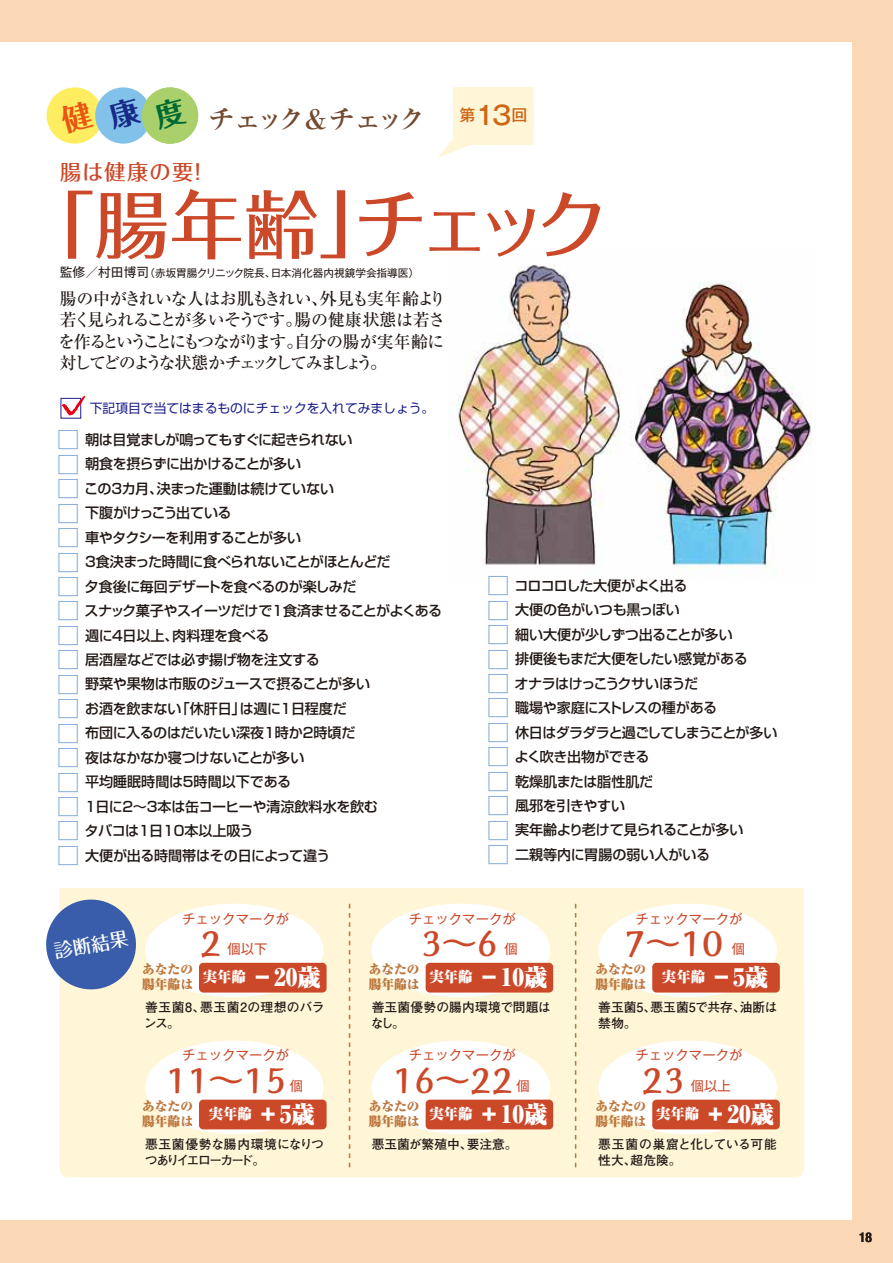
<style>
.page{position:relative;width:893px;height:1263px;background:#fbd8b5}
.page>*{position:absolute;margin:0;border:0;box-sizing:border-box;transform-origin:0 0}
.t1{font:500 74.4px "Folk Pro";letter-spacing:-.145em;color:#cb4829}
.t2{font:700 34.5px "Moaria Std";color:#cb4829}
.t3{font:700 27px "Ryumin Pro";letter-spacing:-.175em;color:#734b30}
.t4{font:900 23.4px "Ryumin Pr 5";color:#fff}
.t5{font:700 22.2px/24.5px "Gothic MB101 Pr 5";color:#6c9bd2;text-align:justify}
.t6{font:500 21.3px "Folk Pro";letter-spacing:.06em;color:#cb4829}
.t7{font:500 18.75px "Folk Pro";color:#fff}
.t8{font:500 16.95px/21.3px "Ryumin Pr 5";letter-spacing:-.105em;color:#221815}
.t9{font:900 14.4px "Ryumin Pr 5";color:#fff}
.t10{font:500 14.1px/24.5px "Shin Go Pro";letter-spacing:-.025em;color:#221815}
.t11{font:700 condensed 13.5px "Helvetica Neue";color:#221815}
.t12{font:13.35px "Gothic MB101 Pr 5";color:#cb4829}
.t13{font:700 12.75px/15.9px "Futo Go B101 Pro";color:#221815}
.t14{font:900 12.75px/14.9px "Ryumin Pr 5";color:#bd7840}
.t15{font:12.75px "Shin Go Pro";color:#1d2088}
.t16{font:700 12.75px/15.9px "Futo Go B101 Pro";letter-spacing:-.08em;color:#221815}
.t17{font:700 12.75px/15.9px "Futo Go B101 Pro";letter-spacing:.045em;color:#221815}
.t18{font:700 12.75px/15.9px "Futo Go B101 Pro";letter-spacing:.02em;color:#221815}
.t19{font:10.65px "Gothic MB101 Pro";color:#221815}
.s1{font-family:"Gothic MB101 Pro";font-weight:500;font-size:25.5px;color:#cd6715}
.s2{font-size:12.75px}
.s3{font-size:14.4px}
.s4{font-size:23.4px}
</style>
<div class="page">
<div style="left:0;top:42px;width:851px;height:1178px;background:#fff"></div>
<div style="left:47px;top:87px;width:56px;height:57px;background:#ffed61;border-radius:50%"></div>
<div style="left:95px;top:87px;width:56px;height:57px;background:#82c1ea;border-radius:50%"></div>
<div style="left:453px;top:87px;width:81px;height:58px;background:#fff5d7"></div>
<svg style="left:438px;top:139px;width:32px;height:19px"></svg>
<div style="left:142px;top:88px;width:56px;height:56px;background:#a9d06b;border-radius:50%"></div>
<div style="left:59px;top:888px;width:745px;height:289px;background:#fff5d7"></div>
<svg style="left:46px;top:896px;width:94px;height:97px;background:#758cbb"></svg>
<img style="left:457px;top:264px;width:354px;height:311px">
<div style="left:145px;top:1040px;width:179px;height:94px;background:#fff;border-radius:50%"></div>
<div style="left:199px;top:1100px;width:128px;height:29px;background:#cb4829;border-radius:4px"></div>
<div style="left:372px;top:1040px;width:178px;height:94px;background:#fff;border-radius:50%"></div>
<div style="left:426px;top:1100px;width:127px;height:29px;background:#cb4829;border-radius:4px"></div>
<div style="left:598px;top:904px;width:179px;height:93px;background:#fff;border-radius:50%"></div>
<div style="left:652px;top:963px;width:128px;height:29px;background:#cb4829;border-radius:4px"></div>
<div style="left:372px;top:904px;width:178px;height:93px;background:#fff;border-radius:50%"></div>
<div style="left:426px;top:963px;width:127px;height:29px;background:#cb4829;border-radius:4px"></div>
<div style="left:145px;top:904px;width:179px;height:93px;background:#fff;border-radius:50%"></div>
<div style="left:199px;top:963px;width:128px;height:29px;background:#cb4829;border-radius:4px"></div>
<div style="left:598px;top:1040px;width:179px;height:94px;background:#fff;border-radius:50%"></div>
<div style="left:652px;top:1100px;width:128px;height:29px;background:#cb4829;border-radius:4px"></div>
<svg style="left:61px;top:398px;width:20px;height:20px"></svg>
<svg style="left:62px;top:396px;width:23px;height:20px"></svg>
<svg style="left:349px;top:904px;width:1px;height:263px"></svg>
<svg style="left:575px;top:904px;width:1px;height:263px"></svg>
<svg style="left:95px;top:96px;width:55px;height:38px"></svg>
<p class="t3" style="left:208px;top:97px;width:321px">チェック＆チェック <sup>第</sup><span class="s1">13</span><sup>回</sup></p>
<p class="t6" style="left:60px;top:154px;width:150px">腸は健康の要！</p>
<p class="t1" style="left:21px;top:162px;width:589px">「腸年齢」チェック</p>
<p class="t19" style="left:60px;top:264px;width:361px"><span class="s2">監修／村田博司</span>（赤坂胃腸クリニック院長、日本消化器内視鏡学会指導医）</p>
<p class="t8" style="left:58px;top:287px;width:390px">腸の中がきれいな人はお肌もきれい、外見も実年齢より若く見られることが多いそうです。腸の健康状態は若さを作るということにもつながります。自分の腸が実年齢に対してどのような状態かチェックしてみましょう。</p>
<p class="t15" style="left:90px;top:398px;width:346px">下記項目で当てはまるものにチェックを入れてみましょう。</p>
<p class="t5" style="left:57px;top:426px;width:24px">□ □ □ □ □ □ □ □ □ □ □ □ □ □ □ □ □ □</p>
<p class="t10" style="left:85px;top:426px;width:359px">朝は目覚ましが鳴ってもすぐに起きられない<br>朝食を摂らずに出かけることが多い<br>この3カ月、決まった運動は続けていない<br>下腹がけっこう出ている<br>車やタクシーを利用することが多い<br>3食決まった時間に食べられないことがほとんどだ<br>夕食後に毎回デザートを食べるのが楽しみだ<br>スナック菓子やスイーツだけで1食済ませることがよくある週に4日以上、肉料理を食べる<br>居酒屋などでは必ず揚げ物を注文する<br>野菜や果物は市販のジュースで摂ることが多い<br>お酒を飲まない「休肝日」は週に1日程度だ<br>布団に入るのはだいたい深夜1時か2時頃だ<br>夜はなかなか寝つけないことが多い<br>平均睡眠時間は5時間以下である<br>1日に2～3本は缶コーヒーや清涼飲料水を飲む<br>タバコは1日10本以上吸う<br>大便が出る時間帯はその日によって違う</p>
<p class="t5" style="left:487px;top:572px;width:24px">□ □ □ □ □ □ □ □ □ □ □ □</p>
<p class="t10" style="left:514px;top:572px;width:265px">コロコロした大便がよく出る<br>大便の色がいつも黒っぽい<br>細い大便が少しずつ出ることが多い<br>排便後もまだ大便をしたい感覚がある<br>オナラはけっこうクサいほうだ<br>職場や家庭にストレスの種がある<br>休日はダラダラと過ごしてしまうことが多いよく吹き出物ができる<br>乾燥肌または脂性肌だ<br>風邪を引きやすい<br>実年齢より老けて見られることが多い<br>二親等内に胃腸の弱い人がいる</p>
<p class="t7" style="left:52px;top:935px;width:76px;rotate:-10deg">診断結果</p>
<p class="t12" style="left:182px;top:907px;width:109px">チェックマークが</p>
<p class="t2" style="left:200px;top:919px;width:23px">2</p>
<p class="t12" style="left:227px;top:937px;width:42px">個以下</p>
<p class="t14" style="left:142px;top:961px;width:53px">あなたの腸年齢は</p>
<p class="t4" style="left:203px;top:958px;width:119px"><span class="s3">実年齢</span> －20歳</p>
<p class="t17" style="left:144px;top:997px;width:182px">善玉菌8、悪玉菌2の理想のバランス。</p>
<p class="t12" style="left:182px;top:1044px;width:109px">チェックマークが</p>
<p class="t2" style="left:165px;top:1056px;width:123px">11～15</p>
<p class="t12" style="left:290px;top:1074px;width:15px">個</p>
<p class="t14" style="left:142px;top:1098px;width:53px">あなたの腸年齢は</p>
<p class="t9" style="left:209px;top:1102px;width:108px">実年齢 <span class="s4">＋5歳</span></p>
<p class="t16" style="left:145px;top:1134px;width:181px">悪玉菌優勢な腸内環境になりつつありイエローカード。</p>
<p class="t12" style="left:409px;top:907px;width:109px">チェックマークが</p>
<p class="t2" style="left:420px;top:919px;width:79px">3～6</p>
<p class="t12" style="left:505px;top:937px;width:15px">個</p>
<p class="t14" style="left:369px;top:961px;width:53px">あなたの腸年齢は</p>
<p class="t4" style="left:429px;top:958px;width:119px"><span class="s3">実年齢</span> －10歳</p>
<p class="t18" style="left:371px;top:997px;width:182px">善玉菌優勢の腸内環境で問題はなし。</p>
<p class="t12" style="left:409px;top:1044px;width:109px">チェックマークが</p>
<p class="t2" style="left:392px;top:1056px;width:123px">16～22</p>
<p class="t12" style="left:517px;top:1074px;width:15px">個</p>
<p class="t14" style="left:369px;top:1098px;width:53px">あなたの腸年齢は</p>
<p class="t4" style="left:429px;top:1095px;width:119px"><span class="s3">実年齢</span> ＋10歳</p>
<p class="t13" style="left:372px;top:1134px;width:148px">悪玉菌が繁殖中、要注意。</p>
<p class="t12" style="left:635px;top:907px;width:109px">チェックマークが</p>
<p class="t2" style="left:624px;top:919px;width:101px">7～10</p>
<p class="t12" style="left:732px;top:937px;width:15px">個</p>
<p class="t14" style="left:595px;top:961px;width:53px">あなたの腸年齢は</p>
<p class="t9" style="left:662px;top:965px;width:108px">実年齢 <span class="s4">－5歳</span></p>
<p class="t13" style="left:598px;top:997px;width:181px">善玉菌5、悪玉菌5で共存、油断は禁物。</p>
<p class="t12" style="left:635px;top:1044px;width:109px">チェックマークが</p>
<p class="t2" style="left:641px;top:1056px;width:45px">23</p>
<p class="t12" style="left:691px;top:1074px;width:42px">個以上</p>
<p class="t14" style="left:595px;top:1098px;width:53px">あなたの腸年齢は</p>
<p class="t4" style="left:656px;top:1095px;width:119px"><span class="s3">実年齢</span> ＋20歳</p>
<p class="t13" style="left:598px;top:1134px;width:180px">悪玉菌の巣窟と化している可能性大、超危険。</p>
<p class="t11" style="left:859px;top:1229px;width:14px">18</p>
</div>
